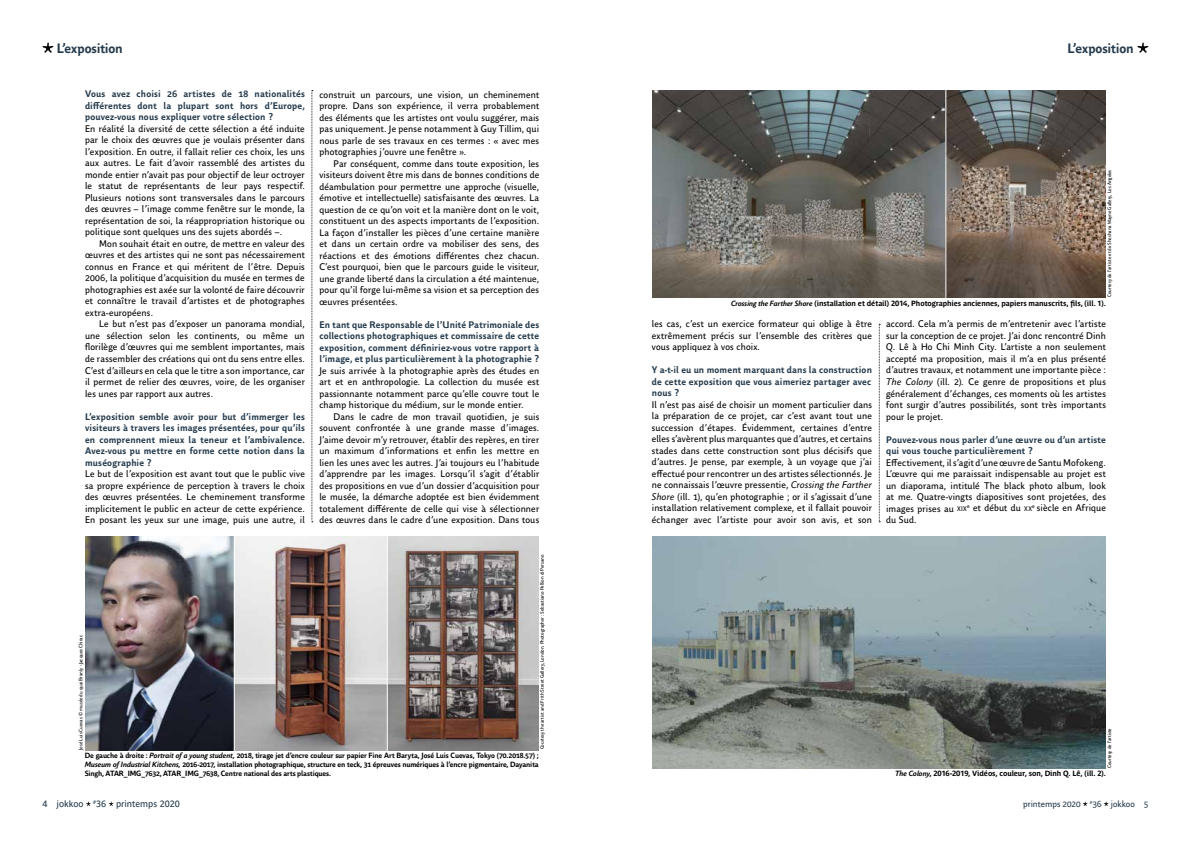
<style>
.page{position:relative;width:1191px;height:842px;background:#fff}
.page>*{position:absolute;margin:0;border:0;box-sizing:border-box;transform-origin:0 0}
.t1{font:700 13.5px "Parisine Office Std";letter-spacing:-.01em;color:#253b4c}
.t2{font:9.5px/11.5px "Parisine Office Std";letter-spacing:.02em;color:#000;text-align:justify}
.t3{font:700 9.5px/11.5px "Parisine Office Std";letter-spacing:.02em;color:#253b4c;text-align:justify}
.t4{font:9px "Parisine Std";color:#253b4c}
.t5{font:9px "Parisine Office Std";letter-spacing:.005em;color:#253b4c}
.t6{font:700 7.5px/9px "Parisine Office Std";letter-spacing:-.015em;color:#000;text-align:justify}
.t7{font:700 7.5px "Parisine Plus Std";letter-spacing:-.01em;color:#000}
.t8{font:5px "Parisine Office Std";letter-spacing:-.005em;color:#000}
.s1{font-style:italic}
.s2{font-family:"Parisine Office Std";font-style:italic}
.s3{font-size:6.7px}
</style>
<div class="page">
<svg style="left:86px;top:801px;width:5px;height:5px"></svg>
<svg style="left:109px;top:801px;width:5px;height:5px"></svg>
<svg style="left:312px;top:90px;width:1px;height:432px"></svg>
<svg style="left:43px;top:42px;width:10px;height:11px"></svg>
<svg style="left:879px;top:324px;width:1px;height:199px"></svg>
<svg style="left:1082px;top:801px;width:5px;height:5px"></svg>
<svg style="left:1103px;top:801px;width:5px;height:5px"></svg>
<svg style="left:1137px;top:42px;width:11px;height:11px"></svg>
<img style="left:652px;top:90px;width:454px;height:207px">
<img style="left:652px;top:536px;width:454px;height:232px">
<img style="left:85px;top:536px;width:454px;height:214px">
<hr style="left:234px;top:531px;width:1px;height:220px;background:#fff">
<hr style="left:387px;top:527px;width:1px;height:224px;background:#fff">
<hr style="left:945px;top:87px;width:1px;height:212px;background:#fff">
<h1 class="t1" style="left:57px;top:40px;width:68px">L’exposition</h1>
<p class="t3" style="left:85px;top:88px;width:221px">Vous avez choisi 26 artistes de 18 nationalités différentes dont la plupart sont hors d’Europe, pouvez-vous nous expliquer votre sélection ?</p>
<p class="t2" style="left:85px;top:123px;width:221px">En réalité la diversité de cette sélection a été induite par le choix des œuvres que je voulais présenter dans l’exposition. En outre, il fallait relier ces choix, les uns aux autres. Le fait d’avoir rassemblé des artistes du monde entier n’avait pas pour objectif de leur octroyer le statut de représentants de leur pays respectif.<br>Plusieurs notions sont transversales dans le parcours des œuvres – l’image comme fenêtre sur le monde, la représentation de soi, la réappropriation historique ou politique sont quelques uns des sujets abordés –.</p>
<p class="t2" style="left:85px;top:238px;width:221px;text-indent:14px">Mon souhait était en outre, de mettre en valeur des œuvres et des artistes qui ne sont pas nécessairement connus en France et qui méritent de l’être. Depuis 2006, la politique d’acquisition du musée en termes de photographies est axée sur la volonté de faire découvrir et connaître le travail d’artistes et de photographes extra-européens.</p>
<p class="t2" style="left:85px;top:319px;width:221px;text-indent:14px">Le but n’est pas d’exposer un panorama mondial, une sélection selon les continents, ou même un florilège d’œuvres qui me semblent importantes, mais de rassembler des créations qui ont du sens entre elles.<br>C’est d’ailleurs en cela que le titre a son importance, car il permet de relier des œuvres, voire, de les organiser les unes par rapport aux autres.</p>
<p class="t3" style="left:85px;top:411px;width:221px">L’exposition semble avoir pour but d’immerger les visiteurs à travers les images présentées, pour qu’ils en comprennent mieux la teneur et l’ambivalence.<br>Avez-vous pu mettre en forme cette notion dans la muséographie ?</p>
<p class="t2" style="left:85px;top:468px;width:221px">Le but de l’exposition est avant tout que le public vive sa propre expérience de perception à travers le choix des œuvres présentées. Le cheminement transforme implicitement le public en acteur de cette expérience.<br>En posant les yeux sur une image, puis une autre, il</p>
<p class="t8" style="left:78px;top:750px;width:116px;rotate:-90deg">José Luis Cuevas © musée du quai Branly - Jacques Chirac</p>
<p class="t2" style="left:319px;top:89px;width:221px">construit un parcours, une vision, un cheminement propre. Dans son expérience, il verra probablement des éléments que les artistes ont voulu suggérer, mais pas uniquement. Je pense notamment à Guy Tillim, qui nous parle de ses travaux en ces termes : « avec mes photographies j’ouvre une fenêtre ».</p>
<p class="t2" style="left:319px;top:158px;width:221px;text-indent:14px">Par conséquent, comme dans toute exposition, les visiteurs doivent être mis dans de bonnes conditions de déambulation pour permettre une approche (visuelle, émotive et intellectuelle) satisfaisante des œuvres. La question de ce qu’on voit et la manière dont on le voit, constituent un des aspects importants de l’exposition.<br>La façon d’installer les pièces d’une certaine manière et dans un certain ordre va mobiliser des sens, des réactions et des émotions différentes chez chacun.<br>C’est pourquoi, bien que le parcours guide le visiteur, une grande liberté dans la circulation a été maintenue, pour qu’il forge lui-même sa vision et sa perception des œuvres présentées.</p>
<p class="t3" style="left:319px;top:319px;width:221px">En tant que Responsable de l’Unité Patrimoniale des collections photographiques et commissaire de cette exposition, comment définiriez-vous votre rapport à l’image, et plus particulièrement à la photographie ?</p>
<p class="t2" style="left:319px;top:365px;width:221px">Je suis arrivée à la photographie après des études en art et en anthropologie. La collection du musée est passionnante notamment parce qu’elle couvre tout le champ historique du médium, sur le monde entier.</p>
<p class="t2" style="left:319px;top:411px;width:221px;text-indent:14px">Dans le cadre de mon travail quotidien, je suis souvent confrontée à une grande masse d’images.<br>J’aime devoir m’y retrouver, établir des repères, en tirer un maximum d’informations et enfin les mettre en lien les unes avec les autres. J’ai toujours eu l’habitude d’apprendre par les images. Lorsqu’il s’agit d’établir des propositions en vue d’un dossier d’acquisition pour le musée, la démarche adoptée est bien évidemment totalement différente de celle qui vise à sélectionner des œuvres dans le cadre d’une exposition. Dans tous</p>
<p class="t8" style="left:539px;top:749px;width:197px;rotate:-90deg">Courtesy the artist and Frith Street Gallery, London. Photographer : Sebastiano Pellion di Persano</p>
<p class="t6" style="left:85px;top:751px;width:455px">De gauche à droite : <span class="s1">Portrait of a young student,</span> 2018, tirage jet d’encre couleur sur papier Fine Art Baryta, José Luis Cuevas, Tokyo (70.2018.57) ; <span class="s1">Museum of Industrial Kitchens,</span> 2016-2017, installation photographique, structure en teck, 31 épreuves numériques à l’encre pigmentaire, Dayanita Singh, ATAR_IMG_7632, ATAR_IMG_7638, Centre national des arts plastiques.</p>
<p class="t4" style="left:43px;top:798px;width:139px">4 jokkoo <sup>#</sup>36 printemps 2020</p>
<h1 class="t1" style="left:1067px;top:40px;width:68px">L’exposition</h1>
<p class="t8" style="left:1106px;top:297px;width:129px;rotate:-90deg">Courtesy de l’artiste et de Shoshana Wayne Gallery, Los Angeles</p>
<p class="t7" style="left:731px;top:299px;width:376px"><span class="s2">Crossing the Farther Shore</span> (installation et détail) 2014, Photographies anciennes, papiers manuscrits, fils, (ill. 1).</p>
<p class="t2" style="left:652px;top:318px;width:222px">les cas, c’est un exercice formateur qui oblige à être extrêmement précis sur l’ensemble des critères que vous appliquez à vos choix.</p>
<p class="t3" style="left:652px;top:364px;width:222px">Y a-t-il eu un moment marquant dans la construction de cette exposition que vous aimeriez partager avec nous ?</p>
<p class="t2" style="left:652px;top:399px;width:222px">Il n’est pas aisé de choisir un moment particulier dans la préparation de ce projet, car c’est avant tout une succession d’étapes. Évidemment, certaines d’entre elles s’avèrent plus marquantes que d’autres, et certains stades dans cette construction sont plus décisifs que d’autres. Je pense, par exemple, à un voyage que j’ai effectué pour rencontrer un des artistes sélectionnés. Je ne connaissais l’œuvre pressentie, <span class="s1">Crossing the Farther Shore</span> (ill. 1), qu’en photographie ; or il s’agissait d’une installation relativement complexe, et il fallait pouvoir échanger avec l’artiste pour avoir son avis, et son</p>
<p class="t2" style="left:886px;top:319px;width:221px">accord. Cela m’a permis de m’entretenir avec l’artiste sur la conception de ce projet. J’ai donc rencontré Dinh Q. Lê à Ho Chi Minh City. L’artiste a non seulement accepté ma proposition, mais il m’a en plus présenté d’autres travaux, et notamment une importante pièce :<br><span class="s1">The Colony</span> (ill. 2)<span class="s1">.</span> Ce genre de propositions et plus généralement d’échanges, ces moments où les artistes font surgir d’autres possibilités, sont très importants pour le projet.</p>
<p class="t3" style="left:886px;top:434px;width:221px">Pouvez-vous nous parler d’une œuvre ou d’un artiste qui vous touche particulièrement ?</p>
<p class="t2" style="left:886px;top:457px;width:221px">Effectivement, il s’agit d’une œuvre de Santu Mofokeng.<br>L’œuvre qui me paraissait indispensable au projet est un diaporama, intitulé The black photo album, look at me. Quatre-vingts diapositives sont projetées, des images prises au <span class="s3">XIX</span><sup>e</sup> et début du <span class="s3">XX</span><sup>e</sup> siècle en Afrique du Sud.</p>
<p class="t8" style="left:1106px;top:768px;width:42px;rotate:-90deg">Courtesy de l’artiste</p>
<p class="t7" style="left:895px;top:769px;width:212px"><span class="s2">The Colony</span>, 2016-2019, Vidéos, couleur, son, Dinh Q. Lê, (ill. 2).</p>
<p class="t5" style="left:1023px;top:798px;width:127px">printemps 2020 <sup>#</sup>36 jokkoo 5</p>
</div>
